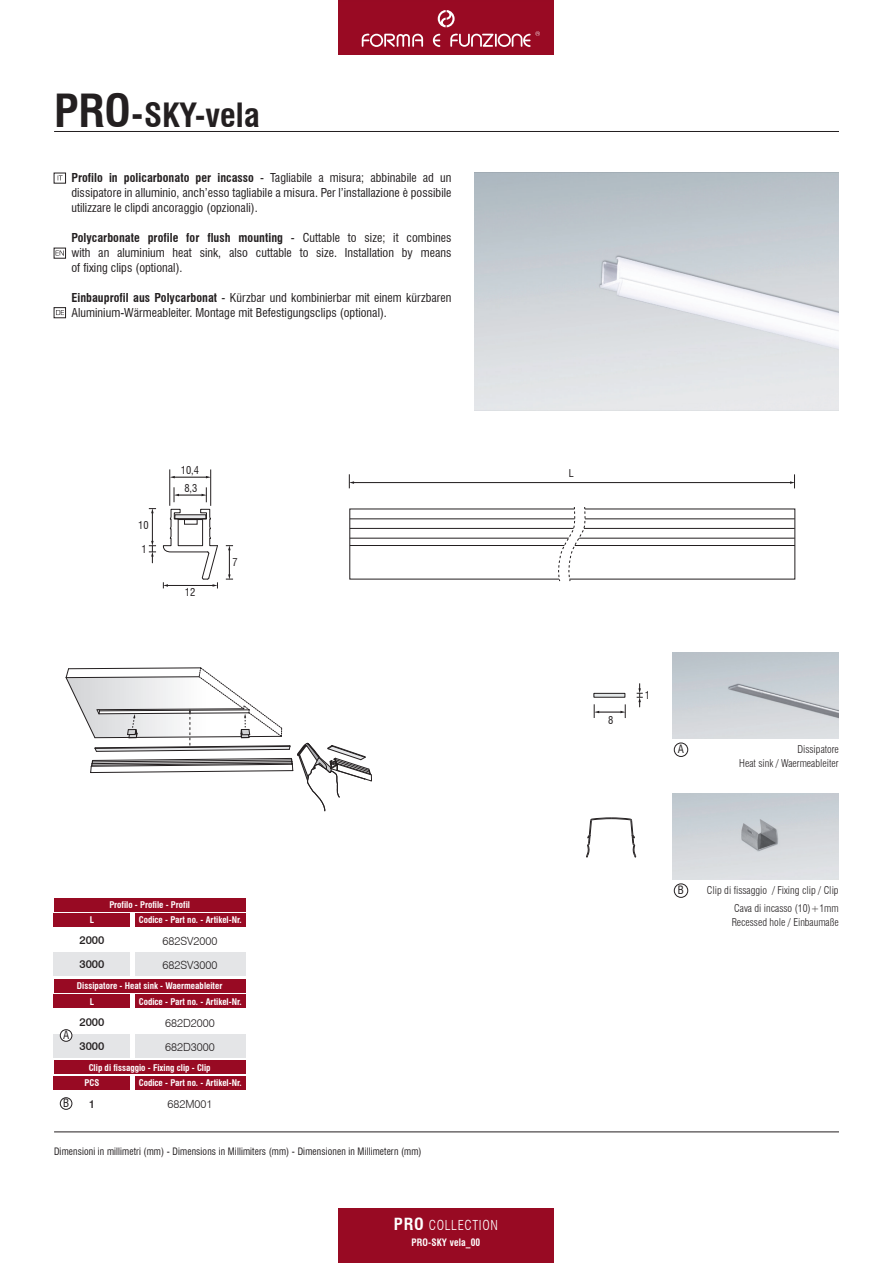
<style>
.page{position:relative;width:893px;height:1263px;background:#fff}
.page>*{position:absolute;margin:0;border:0;box-sizing:border-box;transform-origin:0 0}
.t1{font:700 condensed 32.7px "Swiss 721 BT";color:#231f20}
.t2{font:300 condensed 13.35px "Swiss 721 BT";letter-spacing:.05em;color:#fff}
.t3{font:condensed 12px/15px "Swiss 721 BT";letter-spacing:.005em;color:#231f20;text-align:justify}
.t4{font:300 11.25px/24px "Swiss 721 BT";color:#231f20}
.t5{font:500 11.25px/24px "Swiss 721 BT";color:#231f20}
.t6{font:condensed 11.25px "Swiss 721 BT";color:#231f20}
.t7{font:300 condensed 10.5px/13.5px "Swiss 721 BT";color:#231f20;text-align:right}
.t8{font:condensed 10.5px/18px "Swiss 721 BT";color:#231f20;text-align:center}
.t9{font:condensed 10.05px "Swiss 721 BT";letter-spacing:.015em;color:#231f20;scale:.95 1}
.t10{font:700 condensed 10.05px "Swiss 721 BT";letter-spacing:.015em;color:#fff;scale:.95 1}
.t11{font:700 condensed 9px "Swiss 721 BT";color:#fff}
.s1{font-size:44.55px}
.s2{font-size:37.2px}
.s3{font-weight:700}
.s4{font-weight:700;font-size:16.35px}
</style>
<div class="page">
<div style="left:338px;top:0;width:216px;height:54px;background:#980a23"></div>
<div style="left:338px;top:1209px;width:216px;height:54px;background:#980a23"></div>
<svg style="left:362px;top:33px;width:61px;height:14px"></svg>
<svg style="left:433px;top:10px;width:107px;height:37px"></svg>
<svg style="left:594px;top:704px;width:32px;height:14px"></svg>
<svg style="left:637px;top:683px;width:6px;height:24px"></svg>
<div style="left:594px;top:693px;width:31px;height:4px;border:1px solid #231f20"></div>
<hr style="left:174px;top:477px;width:33px;height:1px;background:#231f20">
<hr style="left:169px;top:469px;width:1px;height:37px;background:#231f20">
<hr style="left:210px;top:469px;width:1px;height:37px;background:#231f20">
<svg style="left:174px;top:487px;width:33px;height:15px"></svg>
<hr style="left:152px;top:512px;width:1px;height:30px;background:#231f20">
<svg style="left:149px;top:541px;width:7px;height:22px"></svg>
<svg style="left:149px;top:508px;width:7px;height:5px"></svg>
<svg style="left:226px;top:545px;width:7px;height:35px"></svg>
<svg style="left:163px;top:509px;width:55px;height:79px"></svg>
<hr style="left:353px;top:482px;width:438px;height:1px;background:#231f20">
<svg style="left:349px;top:474px;width:5px;height:14px"></svg>
<svg style="left:790px;top:474px;width:5px;height:14px"></svg>
<hr style="left:350px;top:519px;width:445px;height:1px;background:#231f20">
<hr style="left:350px;top:528px;width:445px;height:1px;background:#231f20">
<hr style="left:350px;top:538px;width:445px;height:1px;background:#231f20">
<hr style="left:350px;top:545px;width:445px;height:1px;background:#231f20">
<svg style="left:558px;top:507px;width:28px;height:75px"></svg>
<svg style="left:66px;top:667px;width:306px;height:144px"></svg>
<svg style="left:586px;top:817px;width:50px;height:41px"></svg>
<hr style="left:54px;top:1131px;width:785px;height:1px;background:#231f20">
<hr style="left:54px;top:131px;width:785px;height:1px;background:#231f20">
<img style="left:474px;top:173px;width:365px;height:238px">
<img style="left:672px;top:653px;width:167px;height:86px">
<div style="left:674px;top:743px;width:14px;height:14px;border:1px solid #231f20;border-radius:50%"></div>
<div style="left:674px;top:884px;width:14px;height:13px;border:1px solid #231f20;border-radius:50%"></div>
<div style="left:135px;top:1076px;width:111px;height:14px;background:#980a23"></div>
<div style="left:54px;top:1076px;width:76px;height:14px;background:#980a23"></div>
<div style="left:54px;top:1060px;width:192px;height:14px;background:#980a23"></div>
<div style="left:60px;top:1097px;width:12px;height:12px;border:1px solid #231f20;border-radius:50%"></div>
<div style="left:54px;top:953px;width:76px;height:23px;background:#e4e5e7"></div>
<div style="left:54px;top:1034px;width:76px;height:23px;background:#e4e5e7"></div>
<div style="left:135px;top:913px;width:111px;height:14px;background:#980a23"></div>
<div style="left:135px;top:994px;width:111px;height:14px;background:#980a23"></div>
<div style="left:54px;top:913px;width:76px;height:14px;background:#980a23"></div>
<div style="left:54px;top:994px;width:76px;height:14px;background:#980a23"></div>
<div style="left:135px;top:953px;width:111px;height:23px;background:#e4e5e7"></div>
<div style="left:135px;top:1034px;width:111px;height:23px;background:#e4e5e7"></div>
<div style="left:54px;top:898px;width:192px;height:13px;background:#980a23"></div>
<div style="left:54px;top:979px;width:192px;height:14px;background:#980a23"></div>
<div style="left:60px;top:1030px;width:12px;height:11px;background:#fff;border-radius:50%"></div>
<div style="left:60px;top:1029px;width:12px;height:12px;border:1px solid #231f20;border-radius:50%"></div>
<img style="left:672px;top:793px;width:167px;height:86px">
<div style="left:54px;top:173px;width:12px;height:10px;border:1px solid #231f20"></div>
<svg style="left:58px;top:175px;width:5px;height:5px"></svg>
<div style="left:54px;top:248px;width:12px;height:10px;border:1px solid #231f20"></div>
<svg style="left:56px;top:250px;width:8px;height:5px"></svg>
<div style="left:54px;top:307px;width:12px;height:11px;border:1px solid #231f20"></div>
<svg style="left:56px;top:310px;width:8px;height:5px"></svg>
<h1 class="t1" style="left:54px;top:96px;width:207px"><span class="s1">PRO</span><span class="s2">-</span>SKY-vela</h1>
<p class="t3" style="left:71px;top:170px;width:381px"><span class="s3">Profilo in policarbonato per incasso</span> - Tagliabile a misura; abbinabile ad un dissipatore in alluminio, anch’esso tagliabile a misura. Per l’installazione è possibile utilizzare le clipdi ancoraggio (opzionali).</p>
<p class="t3" style="left:71px;top:230px;width:381px"><span class="s3">Polycarbonate profile for flush mounting</span> - Cuttable to size; it combines with an aluminium heat sink, also cuttable to size. Installation by means of fixing clips (optional).</p>
<p class="t3" style="left:71px;top:290px;width:382px"><span class="s3">Einbauprofil aus Polycarbonat</span> - Kürzbar und kombinierbar mit einem kürzbaren<br>Aluminium-Wärmeableiter. Montage mit Befestigungsclips (optional).</p>
<p class="t8" style="left:138px;top:516px;width:12px">10</p>
<p class="t8" style="left:141px;top:540px;width:7px">1</p>
<p class="t8" style="left:181px;top:461px;width:20px">10,4<br>8,3</p>
<p class="t8" style="left:185px;top:583px;width:12px">12</p>
<p class="t8" style="left:232px;top:553px;width:7px">7</p>
<p class="t11" style="left:90px;top:915px;width:6px">L</p>
<p class="t11" style="left:109px;top:899px;width:82px">Profilo - Profile - Profil</p>
<p class="t11" style="left:139px;top:915px;width:104px">Codice - Part no. - Artikel-Nr.</p>
<p class="t5" style="left:79px;top:928px;width:27px">2000<br>3000</p>
<p class="t4" style="left:162px;top:929px;width:57px">682SV2000<br>682SV3000</p>
<p class="t11" style="left:77px;top:981px;width:147px">Dissipatore - Heat sink - Waermeableiter</p>
<p class="t6" style="left:63px;top:1028px;width:8px">A</p>
<p class="t6" style="left:63px;top:1096px;width:8px">B</p>
<p class="t11" style="left:90px;top:996px;width:6px">L</p>
<p class="t5" style="left:79px;top:1009px;width:27px">2000<br>3000</p>
<p class="t11" style="left:139px;top:996px;width:104px">Codice - Part no. - Artikel-Nr.</p>
<p class="t4" style="left:165px;top:1010px;width:51px">682D2000<br>682D3000</p>
<p class="t11" style="left:89px;top:1062px;width:123px">Clip di fissaggio - Fixing clip - Clip</p>
<p class="t11" style="left:84px;top:1077px;width:16px">PCS</p>
<p class="t11" style="left:139px;top:1077px;width:104px">Codice - Part no. - Artikel-Nr.</p>
<p class="t5" style="left:89px;top:1091px;width:8px">1</p>
<p class="t4" style="left:167px;top:1092px;width:47px">682M001</p>
<p class="t9" style="left:54px;top:1145px;width:388px">Dimensioni in millimetri (mm) - Dimensions in Millimiters (mm) - Dimensionen in Millimetern (mm)</p>
<p class="t2" style="left:394px;top:1217px;width:106px"><span class="s4">PRO</span> COLLECTION</p>
<p class="t10" style="left:412px;top:1236px;width:74px">PRO-SKY vela_00</p>
<p class="t8" style="left:569px;top:464px;width:6px">L</p>
<p class="t8" style="left:608px;top:711px;width:7px">8</p>
<p class="t8" style="left:645px;top:686px;width:7px">1</p>
<p class="t6" style="left:678px;top:742px;width:8px">A</p>
<p class="t7" style="left:739px;top:743px;width:101px">Dissipatore<br>Heat sink / Waermeableiter</p>
<p class="t6" style="left:678px;top:883px;width:8px">B</p>
<p class="t7" style="left:707px;top:881px;width:133px;line-height:18px">Clip di fissaggio / Fixing clip / Clip<br>Cava di incasso (10)+1mm</p>
<p class="t7" style="left:732px;top:915px;width:109px">Recessed hole / Einbaumaße</p>
</div>
